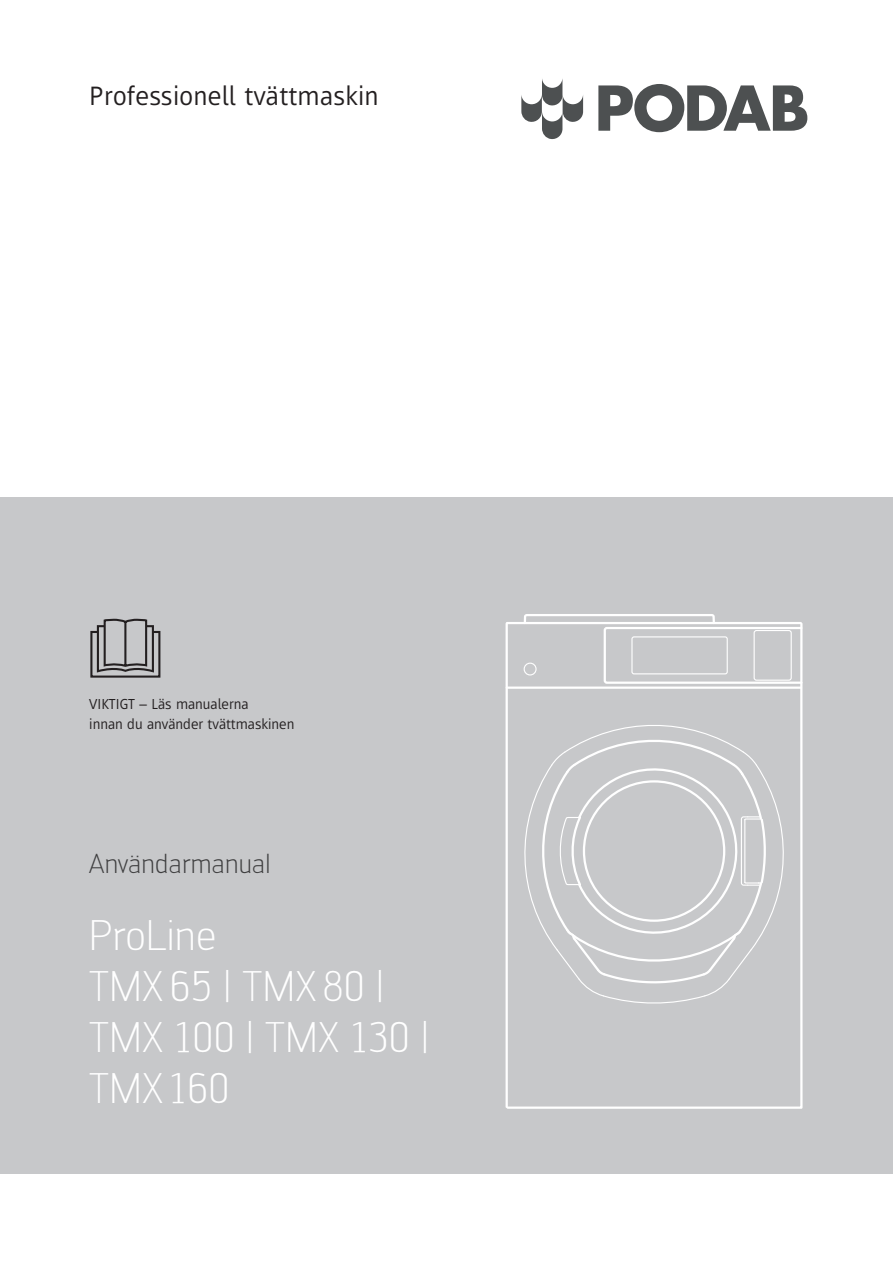
<style>
.page{position:relative;width:893px;height:1263px;background:#fff}
.page>*{position:absolute;margin:0;border:0;box-sizing:border-box;transform-origin:0 0}
.t1{font:300 42px/51px "Engel";letter-spacing:.01em;color:#fff}
.t2{font:27.45px "Mayberry Pro";letter-spacing:.01em;color:#231f20}
.t3{font:300 27px "Engel";letter-spacing:.01em;color:#3e3e3f}
.t4{font:15px/20.2px "Mayberry Pro";color:#231f20}
</style>
<div class="page">
<div style="left:0;top:497px;width:893px;height:677px;background:#c7c8ca"></div>
<svg style="left:505px;top:622px;width:298px;height:487px"></svg>
<svg style="left:522px;top:614px;width:281px;height:74px"></svg>
<div style="left:524px;top:663px;width:13px;height:12px;border:1px solid #fff;border-radius:50%"></div>
<svg style="left:514px;top:716px;width:280px;height:289px"></svg>
<svg style="left:598px;top:84px;width:209px;height:48px"></svg>
<svg style="left:521px;top:79px;width:62px;height:61px"></svg>
<div style="left:90px;top:631px;width:70px;height:47px;border:2px solid #231f20"></div>
<svg style="left:96px;top:619px;width:59px;height:54px"></svg>
<h2 class="t2" style="left:89px;top:77px;width:291px">Professionell tvättmaskin</h2>
<p class="t4" style="left:89px;top:693px;width:207px">VIKTIGT – Läs manualerna<br>innan du använder tvättmaskinen</p>
<h3 class="t3" style="left:89px;top:848px;width:183px">Användarmanual</h3>
<h1 class="t1" style="left:89px;top:909px;width:341px">ProLine<br>TMX 65 | TMX 80 |<br>TMX 100 | TMX 130 |<br>TMX 160</h1>
</div>
